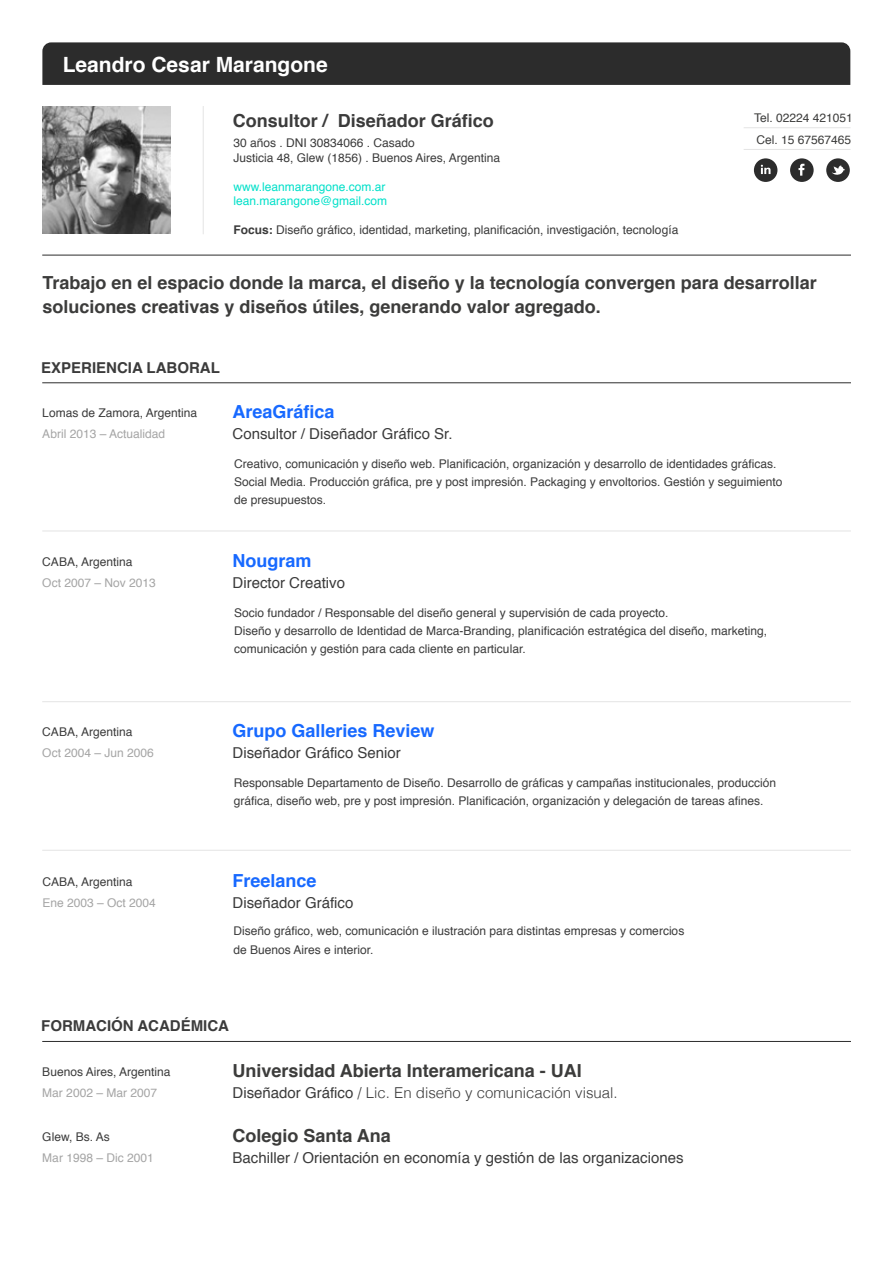
<style>
.page{position:relative;width:893px;height:1263px;background:#fff}
.page>*{position:absolute;margin:0;border:0;box-sizing:border-box;transform-origin:0 0}
.t1{font:700 21px "Helvetica";color:#fff}
.t2{font:700 18px/24px "Helvetica";color:#3c3c3b}
.t3{font:700 18px "Helvetica";color:#1769ff}
.t4{font:700 18px "Helvetica";color:#3b3b3b}
.t5{font:15px "Helvetica";color:#3b3b3b}
.t6{font:300 15px "Helvetica";color:#3b3b3b}
.t7{font:700 15px "Helvetica";color:#3b3b3b}
.t8{font:12px/18px "Helvetica";color:#3b3b3b}
.t9{font:12px "Helvetica";color:#a5a5a5}
.t10{font:12px/14.4px "Helvetica";color:#00e0c9}
.t11{font:12px "Helvetica";color:#3c3c3b}
.s1{font-weight:700}
.s2{font-weight:400}
</style>
<div class="page">
<div style="left:42px;top:42px;width:808px;height:43px;background:#2c2c2c"></div>
<hr style="left:42px;top:255px;width:809px;height:1px;background:#2c2c2c">
<hr style="left:42px;top:382px;width:809px;height:1px;background:#2c2c2c">
<hr style="left:42px;top:701px;width:809px;height:1px;background:#e4e4e4">
<img style="left:43px;top:106px;width:127px;height:128px">
<hr style="left:203px;top:106px;width:1px;height:128px;background:#e4e4e4">
<hr style="left:744px;top:127px;width:106px;height:1px;background:#e4e4e4">
<hr style="left:744px;top:149px;width:106px;height:1px;background:#e4e4e4">
<hr style="left:42px;top:1041px;width:809px;height:1px;background:#2c2c2c">
<hr style="left:42px;top:530px;width:809px;height:1px;background:#e4e4e4">
<hr style="left:42px;top:850px;width:809px;height:1px;background:#e4e4e4">
<div style="left:754px;top:158px;width:23px;height:24px;background:#2c2c2c;border-radius:50%"></div>
<svg style="left:761px;top:165px;width:9px;height:9px"></svg>
<div style="left:790px;top:158px;width:24px;height:24px;background:#2c2c2c;border-radius:50%"></div>
<svg style="left:798px;top:164px;width:6px;height:12px"></svg>
<div style="left:826px;top:158px;width:24px;height:24px;background:#2c2c2c;border-radius:50%"></div>
<svg style="left:832px;top:165px;width:13px;height:10px"></svg>
<h1 class="t1" style="left:63px;top:47px;width:266px">Leandro Cesar Marangone</h1>
<h2 class="t4" style="left:233px;top:106px;width:263px">Consultor / Diseñador Gráfico</h2>
<p class="t8" style="left:233px;top:136px;width:268px;line-height:14.4px">30 años . DNI 30834066 . Casado<br>Justicia 48, Glew (1856) . Buenos Aires, Argentina</p>
<p class="t10" style="left:233px;top:180px;width:155px">www.leanmarangone.com.ar lean.marangone@gmail.com</p>
<p class="t8" style="left:233px;top:221px;width:446px"><span class="s1">Focus:</span> Diseño gráfico, identidad, marketing, planificación, investigación, tecnología</p>
<h2 class="t2" style="left:42px;top:271px;width:776px">Trabajo en el espacio donde la marca, el diseño y la tecnología convergen para desarrollar soluciones creativas y diseños útiles, generando valor agregado.</h2>
<p class="t11" style="left:754px;top:109px;width:100px">Tel. 02224 421051</p>
<p class="t11" style="left:756px;top:131px;width:96px">Cel. 15 67567465</p>
<p class="t7" style="left:41px;top:355px;width:180px">EXPERIENCIA LABORAL</p>
<p class="t8" style="left:42px;top:404px;width:156px">Lomas de Zamora, Argentina</p>
<p class="t9" style="left:42px;top:425px;width:124px">Abril 2013 – Actualidad</p>
<h2 class="t3" style="left:232px;top:397px;width:104px">AreaGráfica</h2>
<p class="t5" style="left:232px;top:422px;width:222px">Consultor / Diseñador Gráfico Sr.</p>
<p class="t8" style="left:234px;top:455px;width:550px">Creativo, comunicación y diseño web. Planificación, organización y desarrollo de identidades gráficas.<br>Social Media. Producción gráfica, pre y post impresión. Packaging y envoltorios. Gestión y seguimiento de presupuestos.</p>
<p class="t8" style="left:42px;top:554px;width:92px">CABA, Argentina</p>
<p class="t9" style="left:42px;top:574px;width:115px">Oct 2007 – Nov 2013</p>
<h2 class="t3" style="left:232px;top:546px;width:81px">Nougram</h2>
<p class="t5" style="left:232px;top:571px;width:114px">Director Creativo</p>
<p class="t8" style="left:234px;top:604px;width:534px">Socio fundador / Responsable del diseño general y supervisión de cada proyecto.<br>Diseño y desarrollo de Identidad de Marca-Branding, planificación estratégica del diseño, marketing, comunicación y gestión para cada cliente en particular.</p>
<p class="t8" style="left:42px;top:723px;width:92px">CABA, Argentina</p>
<p class="t9" style="left:42px;top:744px;width:113px">Oct 2004 – Jun 2006</p>
<p class="t8" style="left:42px;top:873px;width:92px">CABA, Argentina</p>
<p class="t9" style="left:42px;top:894px;width:115px">Ene 2003 – Oct 2004</p>
<h2 class="t3" style="left:232px;top:716px;width:204px">Grupo Galleries Review</h2>
<p class="t5" style="left:232px;top:741px;width:170px">Diseñador Gráfico Senior</p>
<p class="t8" style="left:234px;top:774px;width:544px">Responsable Departamento de Diseño. Desarrollo de gráficas y campañas institucionales, producción gráfica, diseño web, pre y post impresión. Planificación, organización y delegación de tareas afines.</p>
<h2 class="t3" style="left:232px;top:866px;width:86px">Freelance</h2>
<p class="t5" style="left:232px;top:891px;width:122px">Diseñador Gráfico</p>
<p class="t8" style="left:233px;top:923px;width:452px">Diseño gráfico, web, comunicación e ilustración para distintas empresas y comercios de Buenos Aires e interior.</p>
<p class="t7" style="left:41px;top:1014px;width:189px">FORMACIÓN ACADÉMICA</p>
<p class="t8" style="left:42px;top:1063px;width:130px">Buenos Aires, Argentina</p>
<p class="t9" style="left:42px;top:1084px;width:116px">Mar 2002 – Mar 2007</p>
<p class="t8" style="left:42px;top:1128px;width:69px">Glew, Bs. As</p>
<p class="t9" style="left:42px;top:1149px;width:113px">Mar 1998 – Dic 2001</p>
<h2 class="t2" style="left:232px;top:1058px;width:351px">Universidad Abierta Interamericana - UAI</h2>
<p class="t6" style="left:232px;top:1079px;width:387px"><span class="s2">Diseñador Gráfico</span> / Lic. En diseño y comunicación visual.</p>
<h2 class="t2" style="left:232px;top:1124px;width:160px">Colegio Santa Ana</h2>
<p class="t5" style="left:232px;top:1146px;width:453px">Bachiller / Orientación en economía y gestión de las organizaciones</p>
</div>
